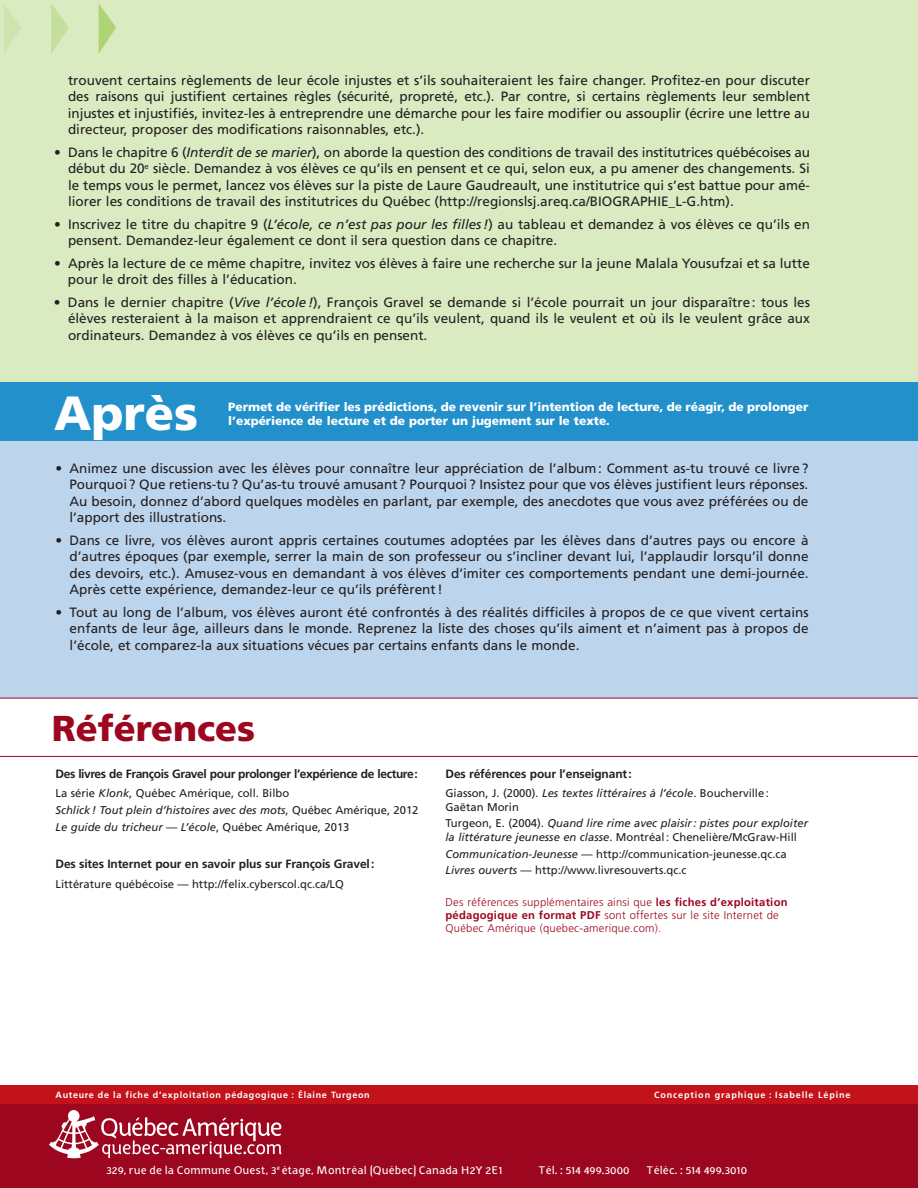
<style>
.page{position:relative;width:918px;height:1188px;background:#fff}
.page>*{position:absolute;margin:0;border:0;box-sizing:border-box;transform-origin:0 0}
.t1{font:900 48px "Frutiger";color:#fff}
.t2{font:900 36px "Frutiger";color:#9d061f}
.t3{font:13.5px/16.5px "Frutiger";color:#231f20;text-align:justify}
.t4{font:900 12px/14.4px "Frutiger";letter-spacing:-.005em;color:#fff}
.t5{font:700 12px "Halvorsen";letter-spacing:.005em;color:#fff}
.t6{font:700 12px "Frutiger";letter-spacing:-.01em;color:#231f20}
.t7{font:700 12px "Frutiger";letter-spacing:-.03em;color:#231f20}
.t8{font:11.25px/16.8px "Frutiger";color:#231f20}
.t9{font:300 11.25px/12.8px "Frutiger";letter-spacing:.02em;color:#9d061f}
.t10{font:italic 11.25px/13.5px "Frutiger";color:#231f20}
.t11{font:700 9px "Frutiger";letter-spacing:.075em;color:#fff}
.t12{font:700 9px "Frutiger";letter-spacing:.1em;color:#fff}
.s1{font-style:italic}
.s2{font-style:normal}
.s3{font-weight:700}
</style>
<div class="page">
<div style="left:0;top:0;width:918px;height:392px;background:#daeac1"></div>
<svg style="left:4px;top:4px;width:17px;height:49px"></svg>
<svg style="left:51px;top:4px;width:18px;height:50px"></svg>
<svg style="left:99px;top:4px;width:17px;height:49px"></svg>
<div style="left:0;top:419px;width:918px;height:278px;background:#bcd4ec"></div>
<div style="left:0;top:383px;width:918px;height:58px;background:#2290cb"></div>
<svg style="left:0;top:698px;width:918px;height:59px"></svg>
<div style="left:0;top:1087px;width:918px;height:101px;background:#9d061f"></div>
<div style="left:0;top:1086px;width:918px;height:18px;background:#c4121a"></div>
<img style="left:50px;top:1111px;width:231px;height:48px">
<p class="t3" style="left:68px;top:72px;width:744px">trouvent certains règlements de leur école injustes et s’ils souhaiteraient les faire changer. Profitez-en pour discuter des raisons qui justifient certaines règles (sécurité, propreté, etc.). Par contre, si certains règlements leur semblent injustes et injustifiés, invitez-les à entreprendre une démarche pour les faire modifier ou assouplir (écrire une lettre au directeur, proposer des modifications raisonnables, etc.).</p>
<p class="t3" style="left:68px;top:144px;width:744px;text-indent:-14px">-• Dans le chapitre 6 (<span class="s1">Interdit de se marier</span>), on aborde la question des conditions de travail des institutrices québécoises au début du 20<sup>e</sup> siècle. Demandez à vos élèves ce qu’ils en pensent et ce qui, selon eux, a pu amener des changements. Si le temps vous le permet, lancez vos élèves sur la piste de Laure Gaudreault, une institutrice qui s’est battue pour amé&shy;liorer les conditions de travail des institutrices du Québec (http://regionslsj.areq.ca/BIOGRAPHIE_L-G.htm).</p>
<p class="t3" style="left:68px;top:216px;width:743px;text-indent:-14px">-• Inscrivez le titre du chapitre 9 (<span class="s1">L’école, ce n’est pas pour les filles!</span>) au tableau et demandez à vos élèves ce qu’ils en pensent. Demandez-leur également ce dont il sera question dans ce chapitre.</p>
<p class="t3" style="left:68px;top:255px;width:743px;text-indent:-14px">-• Après la lecture de ce même chapitre, invitez vos élèves à faire une recherche sur la jeune Malala Yousufzai et sa lutte pour le droit des filles à l’éducation.</p>
<p class="t3" style="left:68px;top:294px;width:743px;text-indent:-14px">-• Dans le dernier chapitre (<span class="s1">Vive l’école!</span>), François Gravel se demande si l’école pourrait un jour disparaître: tous les élèves resteraient à la maison et apprendraient ce qu’ils veulent, quand ils le veulent et où ils le veulent grâce aux ordinateurs. Demandez à vos élèves ce qu’ils en pensent.</p>
<h1 class="t1" style="left:54px;top:385px;width:146px">Après</h1>
<p class="t4" style="left:228px;top:399px;width:582px">Permet de vérifier les prédictions, de revenir sur l’intention de lecture, de réagir, de prolonger l’expérience de lecture et de porter un jugement sur le texte.</p>
<p class="t3" style="left:69px;top:460px;width:740px;text-indent:-14px">-• Animez une discussion avec les élèves pour connaître leur appréciation de l’album: Comment as-tu trouvé ce livre?<br>Pourquoi? Que retiens-tu? Qu’as-tu trouvé amusant ? Pourquoi? Insistez pour que vos élèves justifient leurs réponses.<br>Au besoin, donnez d’abord quelques modèles en parlant, par exemple, des anecdotes que vous avez préférées ou de l’apport des illustrations.</p>
<p class="t3" style="left:70px;top:532px;width:741px;text-indent:-14px">-• Dans ce livre, vos élèves auront appris certaines coutumes adoptées par les élèves dans d’autres pays ou encore à d’autres époques (par exemple, serrer la main de son professeur ou s’incliner devant lui, l’applaudir lorsqu’il donne des devoirs, etc.). Amusez-vous en demandant à vos élèves d’imiter ces comportements pendant une demi-journée.<br>Après cette expérience, demandez-leur ce qu’ils préfèrent!</p>
<p class="t3" style="left:70px;top:604px;width:741px;text-indent:-14px">-• Tout au long de l’album, vos élèves auront été confrontés à des réalités difficiles à propos de ce que vivent certains enfants de leur âge, ailleurs dans le monde. Reprenez la liste des choses qu’ils aiment et n’aiment pas à propos de l’école, et comparez-la aux situations vécues par certains enfants dans le monde.</p>
<h2 class="t2" style="left:52px;top:707px;width:205px">Références</h2>
<p class="t7" style="left:56px;top:766px;width:364px">Des livres de François Gravel pour prolonger l’expérience de lecture:</p>
<p class="t8" style="left:56px;top:785px;width:365px">La série <span class="s1">Klonk</span>, Québec Amérique, coll. Bilbo<br><span class="s1">Schlick! Tout plein d’histoires avec des mots</span>, Québec Amérique, 2012<br><span class="s1">Le guide du tricheur</span> — <span class="s1">L’école</span>, Québec Amérique, 2013</p>
<p class="t6" style="left:56px;top:857px;width:320px">Des sites Internet pour en savoir plus sur François Gravel:</p>
<p class="t8" style="left:56px;top:875px;width:290px">Littérature québécoise — http://felix.cyberscol.qc.ca/LQ</p>
<p class="t6" style="left:446px;top:766px;width:188px">Des références pour l’enseignant:</p>
<p class="t8" style="left:446px;top:786px;width:325px;line-height:13.5px">Giasson, J. (2000). <span class="s1">Les textes littéraires à l’école</span>. Boucherville:<br>Gaëtan Morin</p>
<p class="t10" style="left:446px;top:817px;width:364px"><span class="s2">Turgeon, E. (2004).</span> Quand lire rime avec plaisir: pistes pour exploiter la littérature jeunesse en classe<span class="s2">. Montréal: Chenelière/McGraw-Hill</span></p>
<p class="t8" style="left:446px;top:845px;width:343px"><span class="s1">Communication-Jeunesse</span> — http://communication-jeunesse.qc.ca<br><span class="s1">Livres ouverts</span> — http://www.livresouverts.qc.c</p>
<p class="t9" style="left:446px;top:896px;width:344px">Des références supplémentaires ainsi que <span class="s3">les fiches d’exploitation pédagogique en format PDF</span> sont offertes sur le site Internet de<br>Québec Amérique (quebec-amerique.com).</p>
<p class="t11" style="left:56px;top:1090px;width:316px">Auteure de la fiche d’exploitation pédagogique : Élaine Turgeon</p>
<p class="t12" style="left:654px;top:1090px;width:198px">Conception graphique : Isabelle Lépine</p>
<p class="t5" style="left:106px;top:1164px;width:397px">329, rue de la Commune Ouest, 3<sup>e</sup> étage, Montréal (Québec) Canada H2Y 2E1</p>
<p class="t5" style="left:538px;top:1164px;width:93px">Tél. : 514 499.3000</p>
<p class="t5" style="left:646px;top:1164px;width:102px">Téléc. : 514 499.3010</p>
</div>
